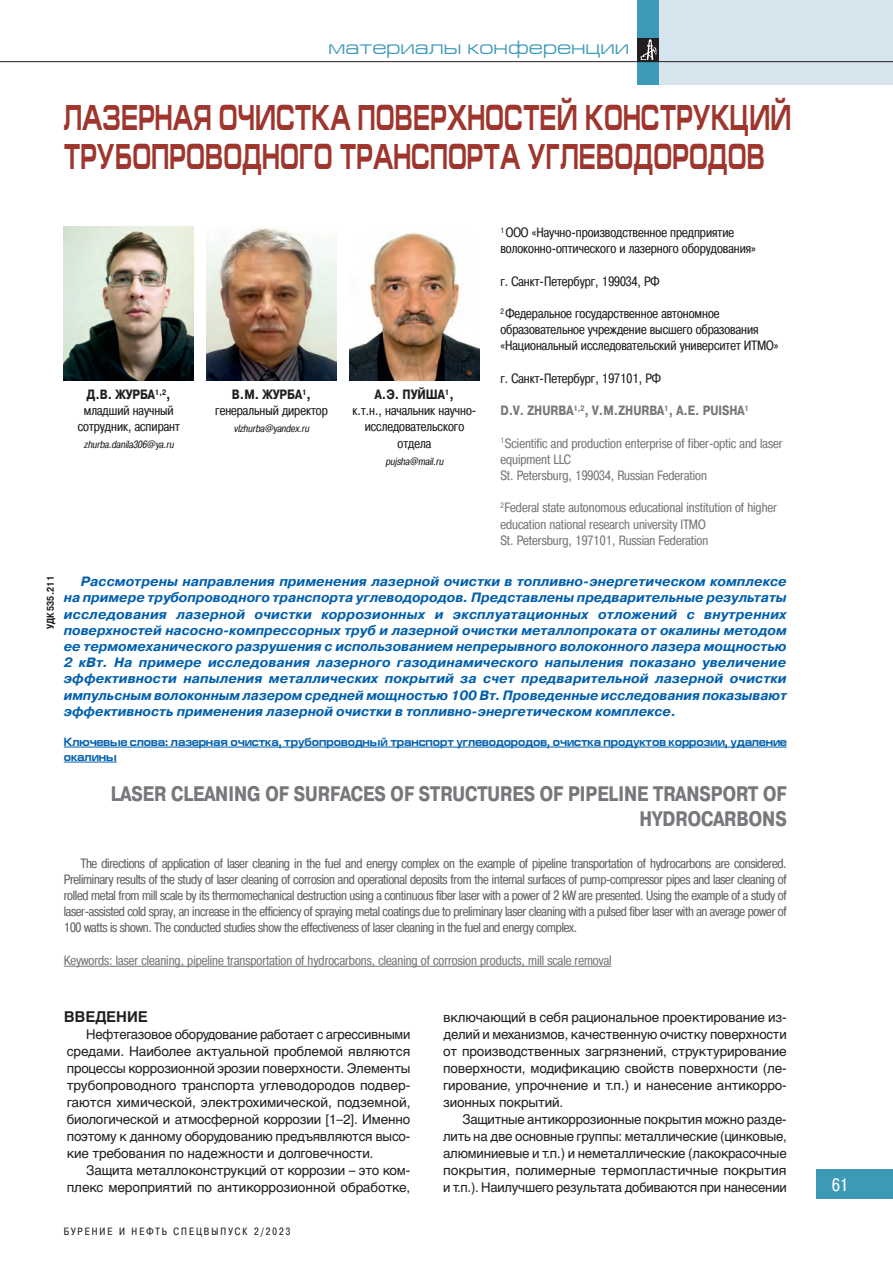
<style>
.page{position:relative;width:893px;height:1263px;background:#fff}
.page>*{position:absolute;margin:0;border:0;box-sizing:border-box;transform-origin:0 0}
.t1{font:700 36px/39px "Europe Ext";letter-spacing:.01em;color:#9f362e;scale:.57 1}
.t2{font:700 21px/25.2px "Pragmatica Cond C";color:#76787b;text-align:right}
.t3{font:19.5px "Europe Ext";color:#3c9ab7}
.t4{font:18px "Pragmatica Cond C";color:#fff}
.t5{font:700 15px "Helvetica Cyr";color:#231f20}
.t6{font:13.5px/17px "Helvetica Cyr Upright";letter-spacing:-.01em;color:#231f20;text-align:justify}
.t7{font:italic 700 13.5px/16.2px "Pragmatica C";color:#0160ae;text-align:justify}
.t8{font:13.5px/16.2px "Pragmatica Cond C";letter-spacing:-.02em;color:#636366;text-align:justify}
.t9{font:13.5px/16.2px "Pragmatica Cond C";color:#231f20;text-align:center}
.t10{font:13.5px/16.2px "Pragmatica Cond C";color:#76787b}
.t11{font:700 13.5px "Pragmatica Cond C";color:#76787b}
.t12{font:700 12px/15px "Europe Ext";letter-spacing:-.01em;color:#0160ae;scale:.8 1}
.t13{font:italic 10.5px "Pragmatica Cond C";color:#231f20}
.t14{font:10.5px "Pragmatica Cond C";letter-spacing:.2em;color:#231f20}
.t15{font:700 9.75px "Pragmatica Cond C";color:#231f20}
.s1{font-weight:700}
</style>
<div class="page">
<div style="left:638px;top:0;width:255px;height:85px;background:#d6e4ed"></div>
<div style="left:638px;top:0;width:21px;height:85px;background:#3c9ab7"></div>
<div style="left:638px;top:38px;width:21px;height:23px;background:#231f20"></div>
<svg style="left:640px;top:39px;width:17px;height:21px"></svg>
<div style="left:816px;top:1169px;width:77px;height:30px;background:#3c9ab7"></div>
<hr style="left:0;top:61px;width:893px;height:1px;background:#231f20">
<img style="left:64px;top:227px;width:130px;height:154px">
<img style="left:207px;top:227px;width:130px;height:154px">
<img style="left:350px;top:233px;width:129px;height:148px">
<hr style="left:64px;top:747px;width:723px;height:1px;background:#0160ae">
<hr style="left:64px;top:762px;width:53px;height:1px;background:#0160ae">
<hr style="left:64px;top:966px;width:548px;height:1px;background:#76787b">
<h3 class="t3" style="left:329px;top:37px;width:302px">материалы конференции</h3>
<h1 class="t1" style="left:64px;top:98px;width:1278px">ЛАЗЕРНАЯ ОЧИСТКА ПОВЕРХНОСТЕЙ КОНСТРУКЦИЙ<br>ТРУБОПРОВОДНОГО ТРАНСПОРТА УГЛЕВОДОРОДОВ</h1>
<p class="t9" style="left:78px;top:386px;width:104px"><span class="s1">Д.В. ЖУРБА</span><sup>1,2</sup><span class="s1">, </span>младший научный сотрудник, аспирант</p>
<p class="t13" style="left:84px;top:439px;width:93px">zhurba.danila306@ya.ru</p>
<p class="t9" style="left:215px;top:386px;width:114px"><span class="s1">В.М. ЖУРБА</span><sup>1</sup><span class="s1">, </span>генеральный директор</p>
<p class="t13" style="left:234px;top:423px;width:79px">vlzhurba@yandex.ru</p>
<p class="t9" style="left:353px;top:386px;width:125px"><span class="s1">А.Э. ПУЙША</span><sup>1</sup><span class="s1">,<br></span>к.т.н., начальник научно&shy;исследовательского отдела</p>
<p class="t13" style="left:386px;top:455px;width:61px">pujsha@mail.ru</p>
<p class="t9" style="left:500px;top:224px;width:257px;text-align:left"><sup>1</sup> ООО «Научно-производственное предприятие волоконно-оптического и лазерного оборудования»</p>
<p class="t9" style="left:500px;top:273px;width:161px">г. Санкт-Петербург, 199034, РФ</p>
<p class="t9" style="left:500px;top:305px;width:280px;text-align:left"><sup>2</sup> Федеральное государственное автономное образовательное учреждение высшего образования «Национальный исследовательский университет ИТМО»</p>
<p class="t9" style="left:500px;top:370px;width:162px">г. Санкт-Петербург, 197101, РФ</p>
<p class="t11" style="left:500px;top:403px;width:250px">D.V. ZHURBA<sup>1,2</sup>, V.M.ZHURBA<sup>1</sup>, A.E. PUISHA<sup>1</sup></p>
<p class="t10" style="left:500px;top:435px;width:284px"><sup>1</sup>Scientific and production enterprise of fiber-optic and laser equipment LLC<br>St. Petersburg, 199034, Russian Federation</p>
<p class="t10" style="left:500px;top:500px;width:278px"><sup>2</sup>Federal state autonomous educational institution of higher education national research university ITMO<br>St. Petersburg, 197101, Russian Federation</p>
<p class="t15" style="left:45px;top:629px;width:55px;rotate:-90deg">УДК 535.211</p>
<p class="t7" style="left:64px;top:574px;width:725px;text-indent:17px">Рассмотрены направления применения лазерной очистки в топливно-энергетическом комплексе на примере трубопроводного транспорта углеводородов. Представлены предварительные результаты исследования лазерной очистки коррозионных и эксплуатационных отложений с внутренних поверхностей насосно-компрессорных труб и лазерной очистки металлопроката от окалины методом ее термомеханического разрушения с использованием непрерывного волоконного лазера мощностью 2 кВт. На примере исследования лазерного газодинамического напыления показано увеличение эффективности напыления металлических покрытий за счет предварительной лазерной очистки импульсным волоконным лазером средней мощностью 100 Вт. Проведенные исследования показывают эффективность применения лазерной очистки в топливно-энергетическом комплексе.</p>
<p class="t12" style="left:64px;top:734px;width:905px">Ключевые слова: лазерная очистка, трубопроводный транспорт углеводородов, очистка продуктов коррозии, удаление окалины</p>
<h2 class="t2" style="left:111px;top:781px;width:677px">LASER CLEANING OF SURFACES OF STRUCTURES OF PIPELINE TRANSPORT OF<br>HYDROCARBONS</h2>
<p class="t8" style="left:64px;top:855px;width:724px;text-indent:17px">The directions of application of laser cleaning in the fuel and energy complex on the example of pipeline transportation of hydrocarbons are considered.<br>Preliminary results of the study of laser cleaning of corrosion and operational deposits from the internal surfaces of pump-compressor pipes and laser cleaning of rolled metal from mill scale by its thermomechanical destruction using a continuous fiber laser with a power of 2 kW are presented. Using the example of a study of laser-assisted cold spray, an increase in the efficiency of spraying metal coatings due to preliminary laser cleaning with a pulsed fiber laser with an average power of 100 watts is shown. The conducted studies show the effectiveness of laser cleaning in the fuel and energy complex.</p>
<p class="t10" style="left:64px;top:952px;width:549px">Keywords: laser cleaning, pipeline transportation of hydrocarbons, cleaning of corrosion products, mill scale removal</p>
<p class="t5" style="left:64px;top:1008px;width:86px">ВВЕДЕНИЕ</p>
<p class="t6" style="left:67px;top:1026px;width:345px;text-indent:20px">Нефтегазовое оборудование работает с агрессивными средами. Наиболее актуальной проблемой являются процессы коррозионной эрозии поверхности. Элементы трубопроводного транспорта углеводородов подвер&shy;гаются химической, электрохимической, подземной, биологической и атмосферной коррозии [1–2]. Именно поэтому к данному оборудованию предъявляются высо&shy;кие требования по надежности и долговечности.</p>
<p class="t6" style="left:67px;top:1162px;width:345px;text-align:right">Защита металлоконструкций от коррозии – это ком&shy;плекс мероприятий по антикоррозионной обработке,</p>
<p class="t14" style="left:64px;top:1226px;width:228px">БУРЕНИЕ И НЕФТЬ СПЕЦВЫПУСК 2/2023</p>
<p class="t6" style="left:443px;top:1009px;width:345px">включающий в себя рациональное проектирование из&shy;делий и механизмов, качественную очистку поверхности от производственных загрязнений, структурирование поверхности, модификацию свойств поверхности (ле&shy;гирование, упрочнение и т.п.) и нанесение антикорро&shy;зионных покрытий.</p>
<p class="t6" style="left:443px;top:1111px;width:345px;text-indent:20px">Защитные антикоррозионные покрытия можно разде&shy;лить на две основные группы: металлические (цинковые, алюминиевые и т.п.) и неметаллические (лакокрасочные покрытия, полимерные термопластичные покрытия и т.п.). Наилучшего результата добиваются при нанесении</p>
<h3 class="t4" style="left:832px;top:1175px;width:18px">61</h3>
</div>
